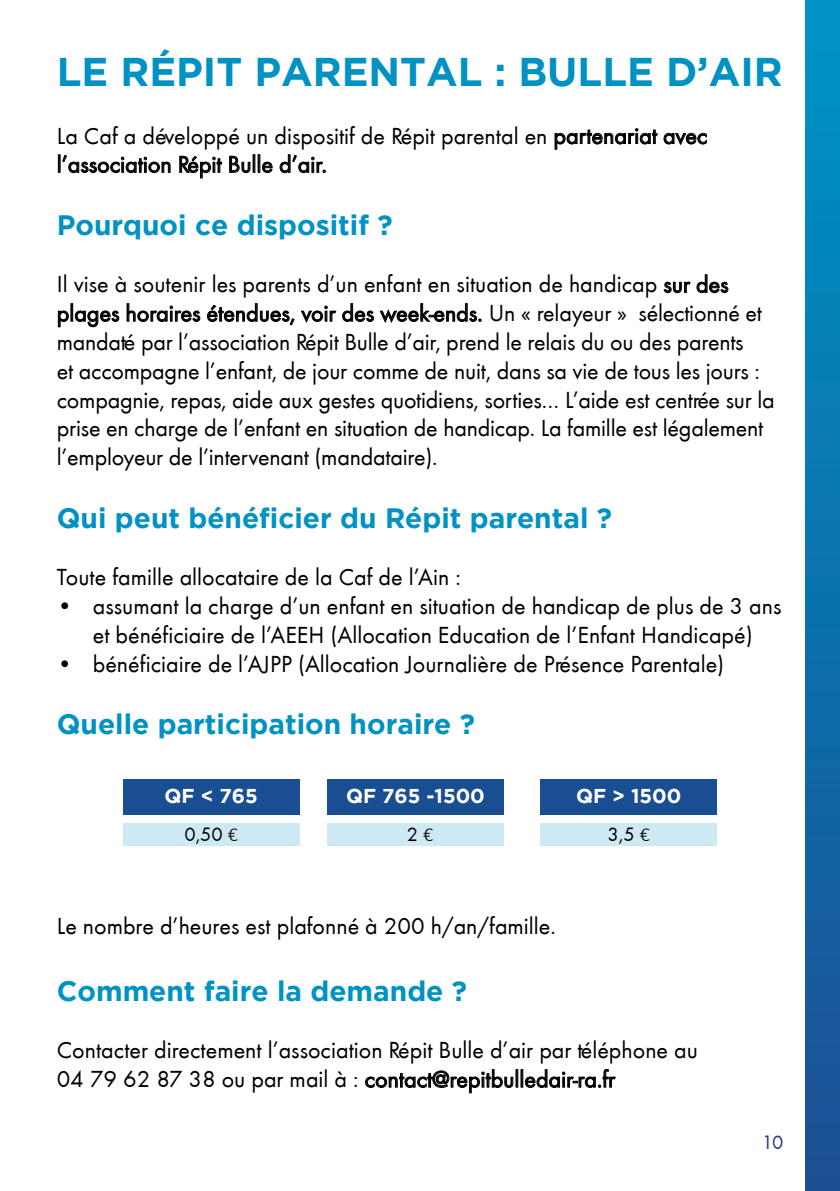
<style>
.page{position:relative;width:840px;height:1191px;background:#fff}
.page>*{position:absolute;margin:0;border:0;box-sizing:border-box;transform-origin:0 0}
.t1{font:700 40px "Gotham";color:#0092c3}
.t2{font:700 28px "Gotham";color:#0092c3}
.t3{font:24px/28.8px "Futura T";color:#000}
.t4{font:700 20px "Gotham";color:#fff}
.t5{font:20px "Futura T";color:#000}
.t6{font:20px "Futura T";color:#283583}
.s1{font-family:"Calibri";font-weight:300}
</style>
<div class="page">
<div style="left:123px;top:780px;width:176px;height:35px;background:#1a4e93"></div>
<div style="left:327px;top:780px;width:176px;height:35px;background:#1a4e93"></div>
<div style="left:540px;top:780px;width:176px;height:35px;background:#1a4e93"></div>
<div style="left:123px;top:823px;width:176px;height:22px;background:#cde9f3"></div>
<div style="left:327px;top:823px;width:176px;height:22px;background:#cde9f3"></div>
<div style="left:540px;top:823px;width:176px;height:22px;background:#cde9f3"></div>
<div style="left:805px;top:0;width:34px;height:1191px;background:linear-gradient(to bottom,#0095c6,#1c4e94)"></div>
<h1 class="t1" style="left:57px;top:49px;width:727px">LE RÉPIT PARENTAL : BULLE D’AIR</h1>
<p class="t3" style="left:57px;top:121px;width:651px">La Caf a développé un dispositif de Répit parental en partenariat avec l’association Répit Bulle d’air.</p>
<p class="t2" style="left:57px;top:209px;width:337px">Pourquoi ce dispositif ?</p>
<p class="t3" style="left:57px;top:270px;width:719px">Il vise à soutenir les parents d’un enfant en situation de handicap sur des plages horaires étendues, voir des week-ends. Un « relayeur » sélectionné et mandaté par l’association Répit Bulle d’air, prend le relais du ou des parents<br>et accompagne l’enfant, de jour comme de nuit, dans sa vie de tous les jours : compagnie, repas, aide aux gestes quotidiens, sorties… L’aide est centrée sur la prise en charge de l’enfant en situation de handicap. La famille est légalement l’employeur de l’intervenant (mandataire).</p>
<p class="t2" style="left:57px;top:501px;width:556px">Qui peut bénéficier du Répit parental ?</p>
<p class="t3" style="left:57px;top:563px;width:405px">Toute famille allocataire de la Caf de l’Ain :</p>
<p class="t3" style="left:57px;top:592px;width:725px;text-align:center">• assumant la charge d’un enfant en situation de handicap de plus de 3 ans et bénéficiaire de l’AEEH (Allocation Education de l’Enfant Handicapé)</p>
<p class="t3" style="left:57px;top:649px;width:668px">• bénéficiaire de l’AJPP (Allocation Journalière de Présence Parentale)</p>
<p class="t2" style="left:57px;top:708px;width:419px">Quelle participation horaire ?</p>
<p class="t4" style="left:164px;top:784px;width:95px">QF &lt; 765</p>
<p class="t4" style="left:346px;top:784px;width:140px">QF 765 -1500</p>
<p class="t4" style="left:575px;top:784px;width:107px">QF &gt; 1500</p>
<p class="t5" style="left:184px;top:823px;width:55px">0,50 <span class="s1">€</span></p>
<p class="t5" style="left:406px;top:823px;width:28px">2 <span class="s1">€</span></p>
<p class="t5" style="left:607px;top:823px;width:44px">3,5 <span class="s1">€</span></p>
<p class="t3" style="left:57px;top:911px;width:500px">Le nombre d’heures est plafonné à 200 h/an/famille.</p>
<p class="t2" style="left:57px;top:974px;width:411px">Comment faire la demande ?</p>
<p class="t3" style="left:57px;top:1036px;width:642px">Contacter directement l’association Répit Bulle d’air par téléphone au<br>04 79 62 87 38 ou par mail à : contact@repitbulledair-ra.fr</p>
<p class="t6" style="left:761px;top:1131px;width:23px">10</p>
</div>
